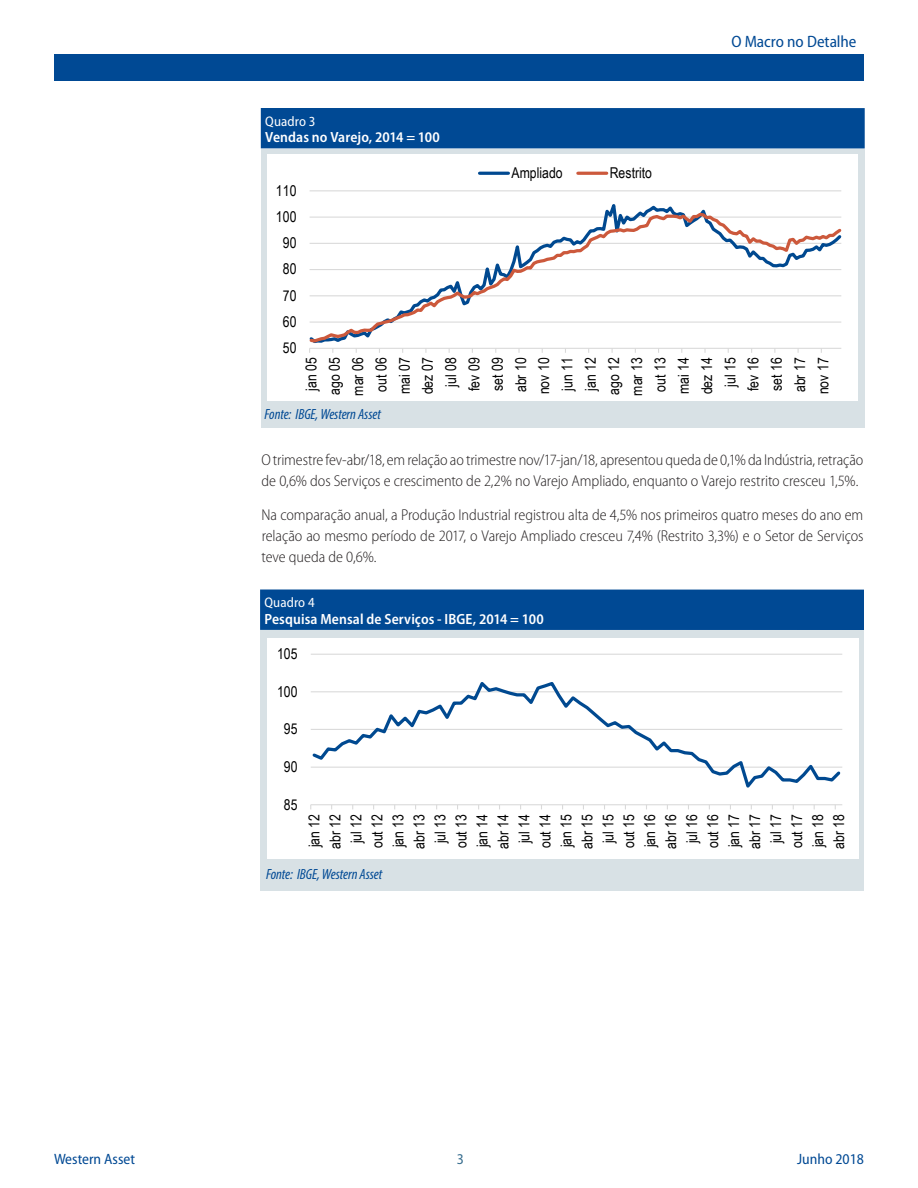
<style>
.page{position:relative;width:918px;height:1188px;background:#fff}
.page>*{position:absolute;margin:0;border:0;box-sizing:border-box;transform-origin:0 0}
.t1{font:semi-condensed 16.5px "Myriad Pro";color:#004994}
.Body_Text{font:300 semi-condensed 15.75px/21px "Myriad Pro";letter-spacing:-.005em;color:#231f20}
.t2{font:15px/21px "Arial Narrow";color:#000;text-align:center}
.t3{font:semi-condensed 15px "Myriad Pro";color:#004994}
.t4{font:semi-condensed 15px "Myriad Pro";color:#386e8f}
.t5{font:600 semi-condensed 14.85px "Myriad Pro";letter-spacing:.005em;color:#fff}
.t6{font:italic condensed 14.85px "Myriad Pro";letter-spacing:-.005em;color:#004994}
.t7{font:14.85px "Arial Narrow";color:#000}
.t8{font:semi-condensed 13.95px "Myriad Pro";letter-spacing:.005em;color:#fff}
</style>
<div class="page">
<div style="left:54px;top:54px;width:810px;height:27px;background:#004994"></div>
<div style="left:260px;top:590px;width:604px;height:40px;background:#004994"></div>
<div style="left:260px;top:630px;width:604px;height:261px;background:#d8e1e5"></div>
<div style="left:267px;top:638px;width:592px;height:221px;background:#fff"></div>
<hr style="left:311px;top:654px;width:531px;height:1px;background:#d9d9d9">
<hr style="left:311px;top:804px;width:531px;height:1px;background:#d9d9d9">
<svg style="left:311px;top:682px;width:532px;height:106px"></svg>
<div style="left:261px;top:108px;width:604px;height:40px;background:#004994"></div>
<div style="left:261px;top:149px;width:604px;height:278px;background:#d8e1e5"></div>
<div style="left:267px;top:154px;width:591px;height:247px;background:#fff"></div>
<hr style="left:310px;top:190px;width:531px;height:1px;background:#d9d9d9">
<hr style="left:310px;top:348px;width:531px;height:1px;background:#d9d9d9">
<svg style="left:310px;top:211px;width:532px;height:132px"></svg>
<hr style="left:480px;top:172px;width:28px;height:3px;background:#004990">
<hr style="left:578px;top:172px;width:29px;height:3px;background:#cc593c">
<p class="t8" style="left:265px;top:114px;width:52px">Quadro 3</p>
<p class="t5" style="left:265px;top:129px;width:176px">Vendas no Varejo, 2014 = 100</p>
<p class="t7" style="left:276px;top:180px;width:22px">110</p>
<p class="t7" style="left:276px;top:206px;width:22px">100</p>
<p class="t7" style="left:283px;top:232px;width:15px">90</p>
<p class="t7" style="left:283px;top:258px;width:15px">80</p>
<p class="t7" style="left:283px;top:285px;width:15px">70</p>
<p class="t7" style="left:283px;top:311px;width:15px">60</p>
<p class="t7" style="left:283px;top:337px;width:15px">50</p>
<p class="t7" style="left:511px;top:162px;width:53px">Ampliado</p>
<p class="t7" style="left:610px;top:162px;width:44px">Restrito</p>
<p class="t1" style="left:731px;top:32px;width:127px">O Macro no Detalhe</p>
<p class="t2" style="left:299px;top:396px;width:40px;line-height:23.2px;rotate:-90deg">jan 05 ago 05 mar 06 out 06 mai 07 dez 07 jul 08 fev 09 set 09 abr 10 nov 10 jun 11 jan 12 ago 12 mar 13 out 13 mai 14 dez 14 jul 15 fev 16 set 16 abr 17 nov 17</p>
<p class="t6" style="left:265px;top:405px;width:118px">Fonte: IBGE, Western Asset</p>
<p class="Body_Text" style="left:261px;top:449px;width:604px">O trimestre fev-abr/18, em relação ao trimestre nov/17-jan/18, apresentou queda de 0,1% da Indústria, retração de 0,6% dos Serviços e crescimento de 2,2% no Varejo Ampliado, enquanto o Varejo restrito cresceu 1,5%.</p>
<p class="Body_Text" style="left:262px;top:505px;width:604px;text-align:justify">Na comparação anual, a Produção Industrial registrou alta de 4,5% nos primeiros quatro meses do ano em relação ao mesmo período de 2017, o Varejo Ampliado cresceu 7,4% (Restrito 3,3%) e o Setor de Serviços teve queda de 0,6%.</p>
<p class="t8" style="left:265px;top:595px;width:52px">Quadro 4</p>
<p class="t5" style="left:265px;top:611px;width:281px">Pesquisa Mensal de Serviços - IBGE, 2014 = 100</p>
<p class="t2" style="left:277px;top:643px;width:22px">105</p>
<p class="t2" style="left:277px;top:680px;width:22px">100</p>
<p class="t2" style="left:284px;top:718px;width:15px">95</p>
<p class="t2" style="left:284px;top:756px;width:15px">90</p>
<p class="t2" style="left:284px;top:793px;width:15px">85</p>
<p class="t2" style="left:303px;top:849px;width:36px;rotate:-90deg">jan 12 abr 12 jul 12 out 12 jan 13 abr 13 jul 13 out 13 jan 14 abr 14 jul 14 out 14 jan 15 abr 15 jul 15 out 15 jan 16 abr 16 jul 16 out 16 jan 17 abr 17 jul 17 out 17 jan 18 abr 18</p>
<p class="t6" style="left:266px;top:865px;width:118px">Fonte: IBGE, Western Asset</p>
<p class="t3" style="left:54px;top:1151px;width:83px">Western Asset</p>
<p class="t3" style="left:797px;top:1151px;width:68px">Junho 2018</p>
<p class="t4" style="left:457px;top:1151px;width:9px">3</p>
</div>
